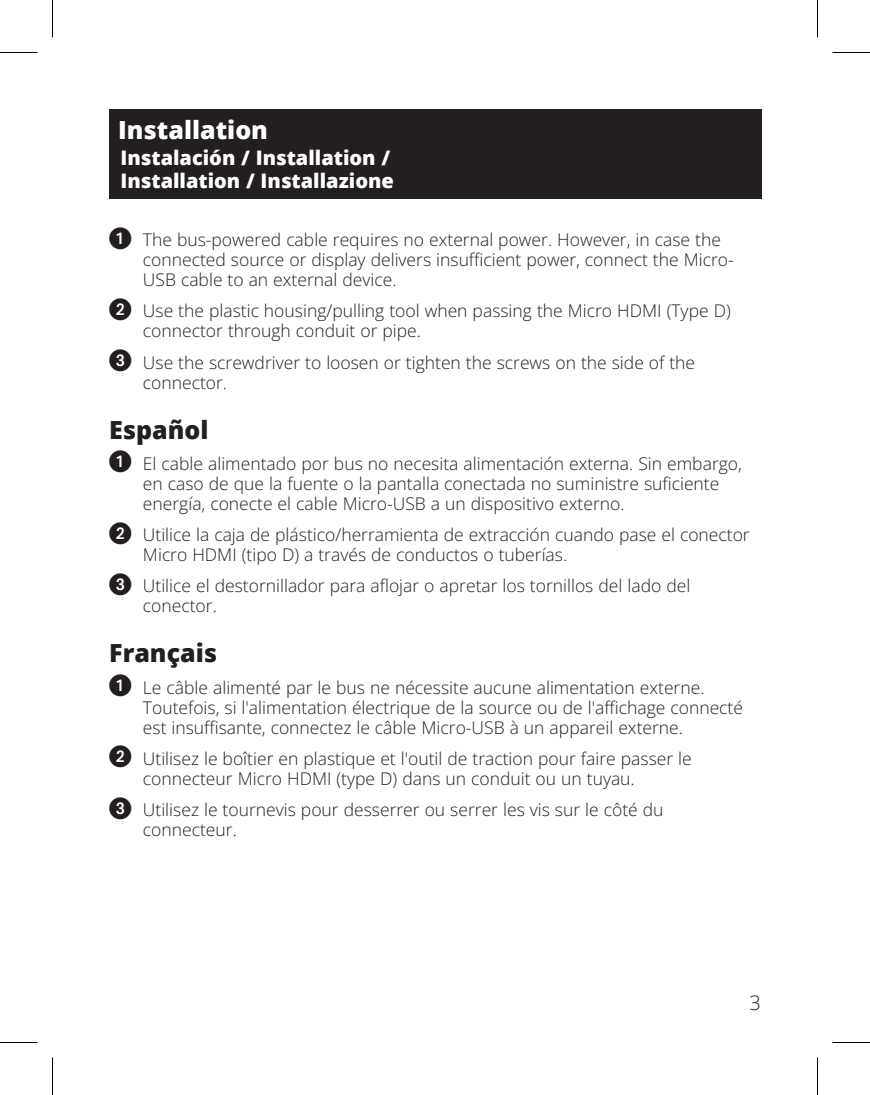
<style>
.page{position:relative;width:870px;height:1095px;background:#fff}
.page>*{position:absolute;margin:0;border:0;box-sizing:border-box;transform-origin:0 0}
.t1{font:800 25px "Open Sans";color:#231f20}
.t2{font:800 25px "Open Sans";color:#fff}
.t3{font:800 20px/22.5px "Open Sans";color:#fff}
.t4{font:20px "Open Sans";color:#231f20}
.t5{font:17.5px/20px "Open Sans";color:#231f20}
.s1{font-family:"European Pi One";font-size:22.5px}
</style>
<div class="page">
<div style="left:109px;top:109px;width:652px;height:90px;background:#231f20"></div>
<hr style="left:0;top:52px;width:38px;height:1px;background:#000">
<hr style="left:832px;top:52px;width:38px;height:1px;background:#000">
<hr style="left:0;top:1042px;width:38px;height:1px;background:#000">
<hr style="left:832px;top:1042px;width:38px;height:1px;background:#000">
<hr style="left:52px;top:0;width:1px;height:38px;background:#000">
<hr style="left:52px;top:1058px;width:1px;height:37px;background:#000">
<hr style="left:817px;top:0;width:1px;height:38px;background:#000">
<hr style="left:817px;top:1058px;width:1px;height:37px;background:#000">
<p class="t2" style="left:118px;top:111px;width:151px">Installation</p>
<p class="t3" style="left:120px;top:146px;width:275px">Instalación / Installation /<br>Installation / Installazione</p>
<p class="t5" style="left:143px;top:229px;width:592px;text-indent:-34px"><span class="s1">1</span> The bus-powered cable requires no external power. However, in case the connected source or display delivers insufficient power, connect the Micro-<br>USB cable to an external device.</p>
<p class="t5" style="left:143px;top:301px;width:589px;text-indent:-34px"><span class="s1">2</span> Use the plastic housing/pulling tool when passing the Micro HDMI (Type D) connector through conduit or pipe.</p>
<p class="t5" style="left:143px;top:352px;width:554px;text-indent:-34px"><span class="s1">3</span> Use the screwdriver to loosen or tighten the screws on the side of the connector.</p>
<p class="t1" style="left:109px;top:411px;width:101px">Español</p>
<p class="t5" style="left:143px;top:453px;width:600px;text-indent:-34px"><span class="s1">1</span> El cable alimentado por bus no necesita alimentación externa. Sin embargo, en caso de que la fuente o la pantalla conectada no suministre suficiente energía, conecte el cable Micro-USB a un dispositivo externo.</p>
<p class="t5" style="left:143px;top:524px;width:608px;text-indent:-34px"><span class="s1">2</span> Utilice la caja de plástico/herramienta de extracción cuando pase el conector<br>Micro HDMI (tipo D) a través de conductos o tuberías.</p>
<p class="t5" style="left:143px;top:576px;width:549px;text-indent:-34px"><span class="s1">3</span> Utilice el destornillador para aflojar o apretar los tornillos del lado del conector.</p>
<p class="t1" style="left:109px;top:634px;width:110px">Français</p>
<p class="t5" style="left:143px;top:677px;width:602px;text-indent:-34px"><span class="s1">1</span> Le câble alimenté par le bus ne nécessite aucune alimentation externe.<br>Toutefois, si l'alimentation électrique de la source ou de l'affichage connecté est insuffisante, connectez le câble Micro-USB à un appareil externe.</p>
<p class="t5" style="left:143px;top:748px;width:550px;text-indent:-34px"><span class="s1">2</span> Utilisez le boîtier en plastique et l'outil de traction pour faire passer le connecteur Micro HDMI (type D) dans un conduit ou un tuyau.</p>
<p class="t5" style="left:143px;top:799px;width:522px;text-indent:-34px"><span class="s1">3</span> Utilisez le tournevis pour desserrer ou serrer les vis sur le côté du connecteur.</p>
<p class="t4" style="left:749px;top:990px;width:13px">3</p>
</div>
